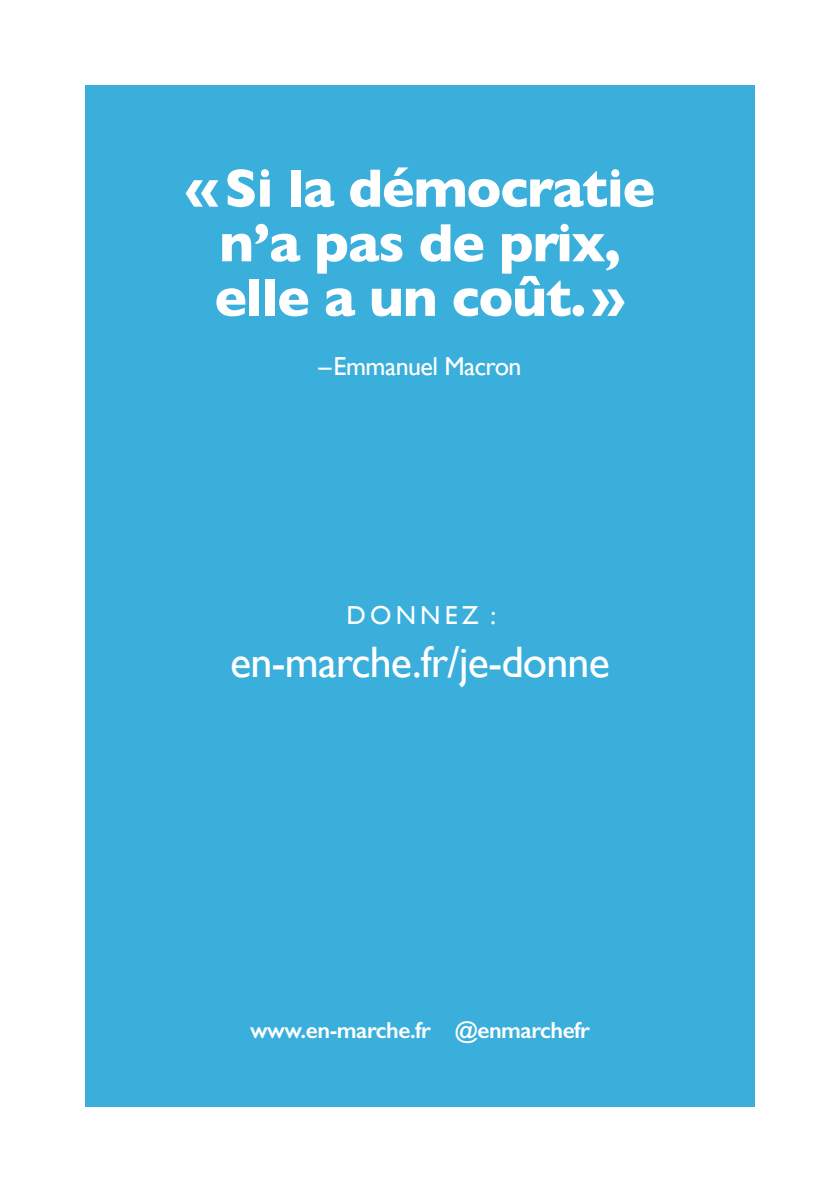
<style>
.page{position:relative;width:840px;height:1191px;background:#fff}
.page>*{position:absolute;margin:0;border:0;box-sizing:border-box;transform-origin:0 0}
.t1{font:700 54.6px/54.6px "Gill Sans";letter-spacing:-.02em;color:#fff;text-align:center}
.t2{font:44px "Gill Sans";letter-spacing:-.02em;color:#fff}
.t3{font:26px "Gill Sans";letter-spacing:-.02em;color:#fff}
.t4{font:600 23.4px "Gill Sans";letter-spacing:-.02em;color:#fff}
</style>
<div class="page">
<div style="left:85px;top:85px;width:669px;height:1021px;background:#3bafdc"></div>
<p class="t1" style="left:185px;top:161px;width:471px">«Si la démocratie n’a pas de prix, elle a un coût.»</p>
<p class="t3" style="left:318px;top:351px;width:205px">–Emmanuel Macron</p>
<p class="t3" style="left:346px;top:599px;width:24px">DONN</p>
<p class="t3" style="left:444px;top:599px;width:53px">EZ :</p>
<p class="t2" style="left:230px;top:636px;width:381px">en-marche.fr/je-donne</p>
<p class="t4" style="left:250px;top:1015px;width:341px">www.en-marche.fr @enmarchefr</p>
</div>
